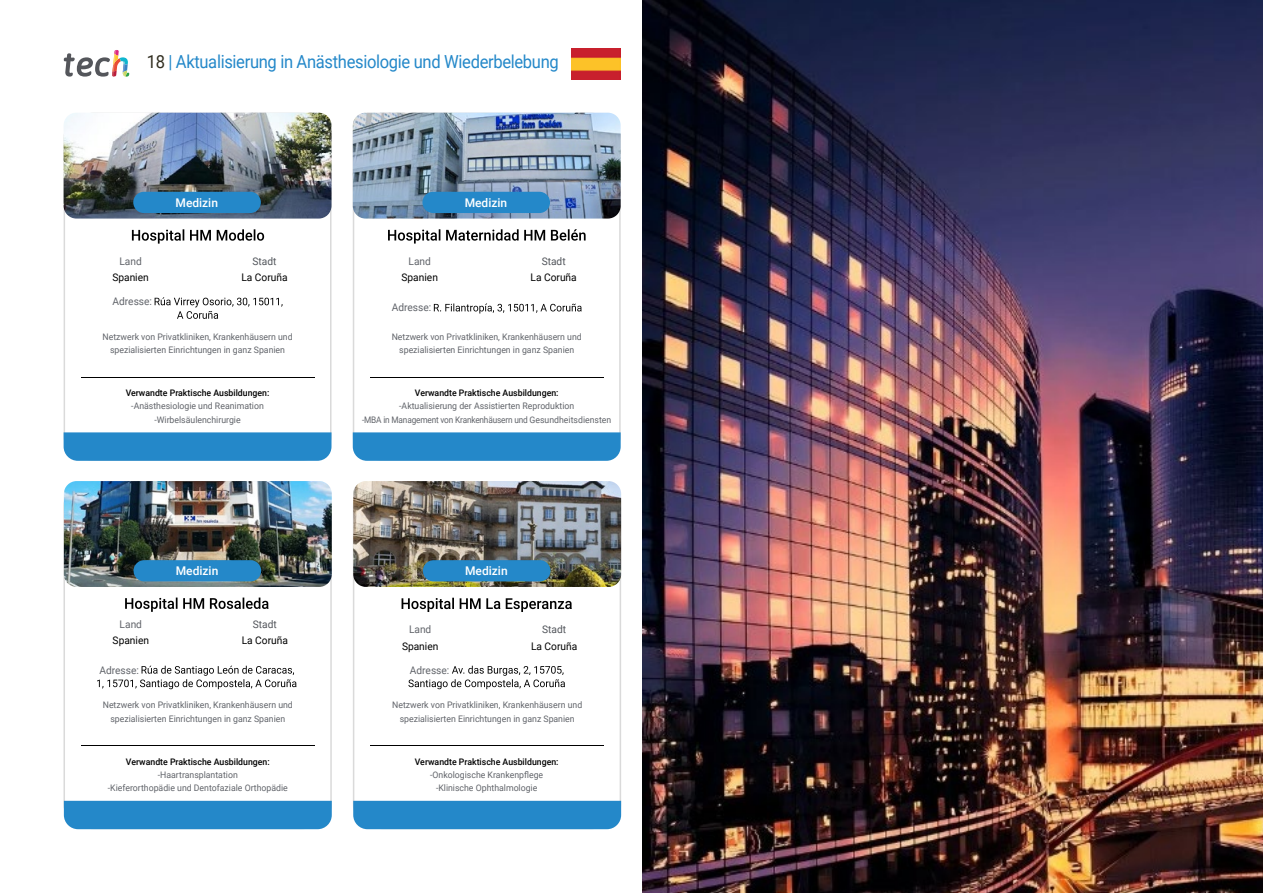
<style>
.page{position:relative;width:1263px;height:893px;background:#fff}
.page>*{position:absolute;margin:0;border:0;box-sizing:border-box;transform-origin:0 0}
.t1{font:18px "Roboto";letter-spacing:-.02em;color:#2488c9;scale:.92 1}
.t2{font:500 12px "Roboto";color:#fff}
.t3{font:10.5px "Roboto";color:#000}
.t4{font:10.5px "Roboto";color:#61646a}
.t5{font:10.5px "Roboto";color:#52555b}
.t6{font:9px/13.5px "Roboto";color:#61646a;text-align:center}
.t7{font:500 9px "Roboto";color:#000}
.s1{color:#312e20}
</style>
<div class="page">
<svg style="left:64px;top:50px;width:65px;height:27px"></svg>
<img style="left:571px;top:49px;width:50px;height:30px">
<img style="left:642px;top:0;width:621px;height:893px">
<svg style="left:352px;top:112px;width:269px;height:337px"></svg>
<img style="left:353px;top:113px;width:268px;height:106px">
<div style="left:422px;top:192px;width:128px;height:21px;background:#2488c9;border-radius:11px"></div>
<svg style="left:353px;top:432px;width:268px;height:29px;background:#2a8bca"></svg>
<hr style="left:370px;top:377px;width:234px;height:1px;background:#000">
<svg style="left:434px;top:303px;width:148px;height:10px"></svg>
<svg style="left:388px;top:229px;width:198px;height:15px"></svg>
<svg style="left:63px;top:112px;width:269px;height:338px"></svg>
<img style="left:64px;top:113px;width:267px;height:106px">
<div style="left:133px;top:192px;width:128px;height:21px;background:#2488c9;border-radius:11px"></div>
<svg style="left:64px;top:432px;width:267px;height:29px;background:#2a8bca"></svg>
<hr style="left:81px;top:377px;width:233px;height:1px;background:#000">
<svg style="left:132px;top:229px;width:132px;height:15px"></svg>
<svg style="left:155px;top:297px;width:128px;height:22px"></svg>
<svg style="left:353px;top:498px;width:269px;height:332px"></svg>
<img style="left:353px;top:481px;width:268px;height:106px">
<div style="left:423px;top:560px;width:127px;height:21px;background:#2488c9;border-radius:11px"></div>
<div style="left:353px;top:801px;width:268px;height:28px;background:#2488c9"></div>
<hr style="left:370px;top:745px;width:234px;height:1px;background:#000">
<svg style="left:402px;top:598px;width:170px;height:14px"></svg>
<svg style="left:408px;top:666px;width:157px;height:23px"></svg>
<svg style="left:63px;top:498px;width:269px;height:332px"></svg>
<img style="left:64px;top:481px;width:268px;height:106px">
<div style="left:134px;top:560px;width:127px;height:21px;background:#2488c9;border-radius:11px"></div>
<div style="left:64px;top:801px;width:268px;height:28px;background:#2488c9"></div>
<hr style="left:81px;top:745px;width:234px;height:1px;background:#000">
<svg style="left:125px;top:598px;width:144px;height:14px"></svg>
<svg style="left:97px;top:666px;width:199px;height:23px"></svg>
<h1 class="t1" style="left:147px;top:49px;width:449px"><span class="s1">18</span> | Aktualisierung in Anästhesiologie und Wiederbelebung</h1>
<h2 class="t2" style="left:175px;top:194px;width:44px">Medizin</h2>
<h2 class="t2" style="left:465px;top:194px;width:44px">Medizin</h2>
<p class="t4" style="left:119px;top:254px;width:24px">Land</p>
<p class="t3" style="left:112px;top:270px;width:38px">Spanien</p>
<p class="t5" style="left:253px;top:254px;width:25px">Stadt</p>
<p class="t3" style="left:241px;top:270px;width:48px">La Coruña</p>
<p class="t4" style="left:409px;top:254px;width:24px">Land</p>
<p class="t3" style="left:401px;top:270px;width:38px">Spanien</p>
<p class="t5" style="left:542px;top:254px;width:25px">Stadt</p>
<p class="t3" style="left:531px;top:270px;width:48px">La Coruña</p>
<p class="t4" style="left:113px;top:294px;width:41px">Adresse:</p>
<p class="t6" style="left:103px;top:330px;width:192px">Netzwerk von Privatkliniken, Krankenhäusern und spezialisierten Einrichtungen in ganz Spanien</p>
<p class="t7" style="left:126px;top:387px;width:145px">Verwandte Praktische Ausbildungen:</p>
<p class="t6" style="left:131px;top:399px;width:134px">-Anästhesiologie und Reanimation -Wirbelsäulenchirurgie</p>
<p class="t4" style="left:392px;top:300px;width:41px">Adresse:</p>
<p class="t6" style="left:392px;top:329px;width:192px">Netzwerk von Privatkliniken, Krankenhäusern und spezialisierten Einrichtungen in ganz Spanien</p>
<p class="t7" style="left:415px;top:387px;width:145px">Verwandte Praktische Ausbildungen:</p>
<p class="t6" style="left:362px;top:399px;width:251px">-Aktualisierung der Assistierten Reproduktion<br>-MBA in Management von Krankenhäusern und Gesundheitsdiensten</p>
<h2 class="t2" style="left:176px;top:563px;width:44px">Medizin</h2>
<h2 class="t2" style="left:465px;top:563px;width:44px">Medizin</h2>
<p class="t4" style="left:120px;top:617px;width:24px">Land</p>
<p class="t3" style="left:113px;top:633px;width:38px">Spanien</p>
<p class="t5" style="left:253px;top:617px;width:25px">Stadt</p>
<p class="t3" style="left:242px;top:633px;width:48px">La Coruña</p>
<p class="t4" style="left:409px;top:622px;width:24px">Land</p>
<p class="t3" style="left:402px;top:639px;width:38px">Spanien</p>
<p class="t5" style="left:542px;top:622px;width:25px">Stadt</p>
<p class="t3" style="left:531px;top:639px;width:48px">La Coruña</p>
<p class="t4" style="left:100px;top:662px;width:41px">Adresse:</p>
<p class="t6" style="left:103px;top:698px;width:192px">Netzwerk von Privatkliniken, Krankenhäusern und spezialisierten Einrichtungen in ganz Spanien</p>
<p class="t7" style="left:126px;top:755px;width:145px">Verwandte Praktische Ausbildungen:</p>
<p class="t6" style="left:108px;top:768px;width:181px">-Haartransplantation<br>-Kieferorthopädie und Dentofaziale Orthopädie</p>
<p class="t4" style="left:410px;top:662px;width:41px">Adresse:</p>
<p class="t6" style="left:392px;top:698px;width:192px">Netzwerk von Privatkliniken, Krankenhäusern und spezialisierten Einrichtungen in ganz Spanien</p>
<p class="t7" style="left:415px;top:755px;width:145px">Verwandte Praktische Ausbildungen:</p>
<p class="t6" style="left:430px;top:768px;width:115px">-Onkologische Krankenpflege -Klinische Ophthalmologie</p>
</div>
